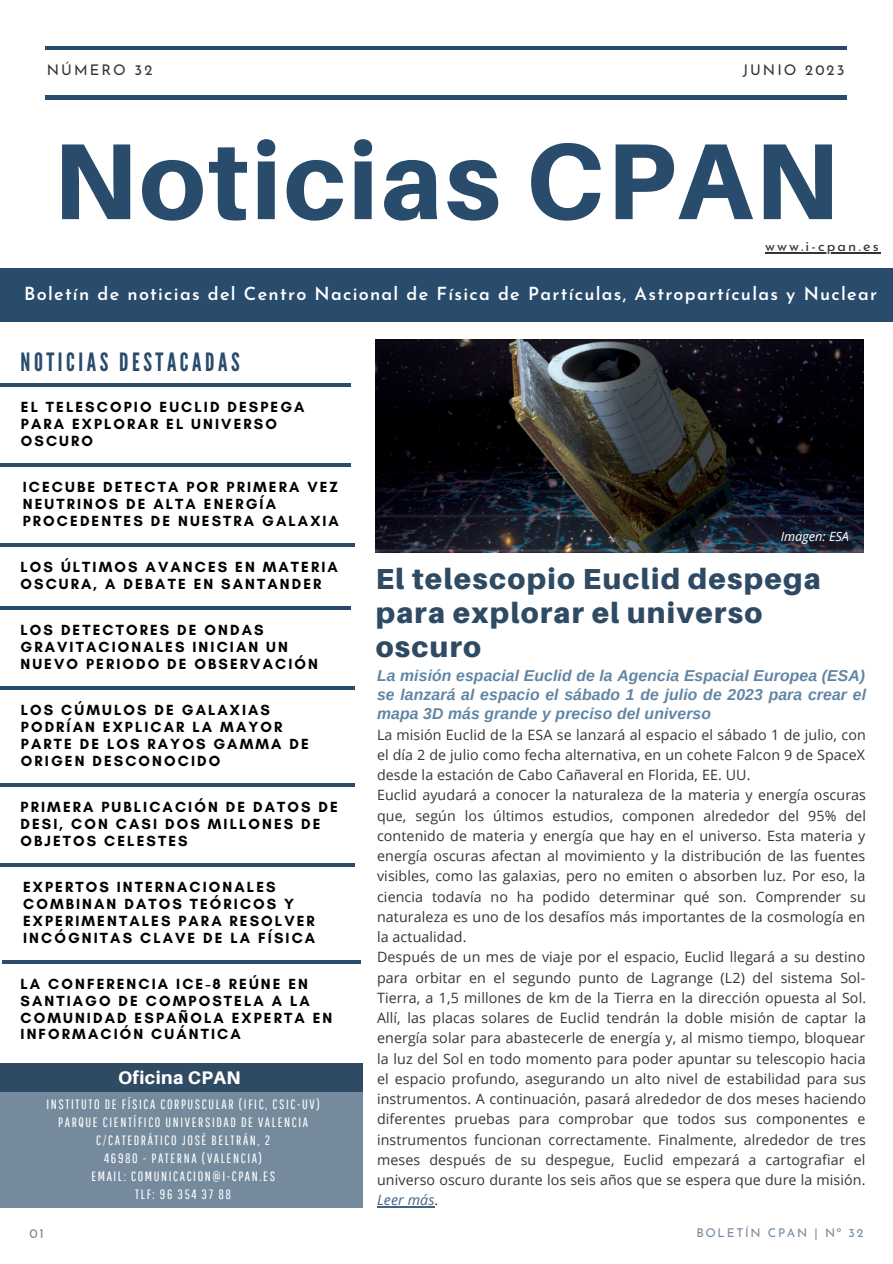
<style>
.page{position:relative;width:893px;height:1264px;background:#fff}
.page>*{position:absolute;margin:0;border:0;box-sizing:border-box;transform-origin:0 0}
.t1{font:800 108.15px "Aileron";letter-spacing:.025em;color:#294c6d}
.t2{font:900 28.95px/33.8px "Aileron";letter-spacing:.045em;color:#2f4b64}
.t3{font:25.2px "League Gothic";letter-spacing:.14em;color:#294c6d}
.t4{font:800 18.15px "Aileron";letter-spacing:.025em;color:#fff}
.t5{font:600 18px "Josefin Sans";letter-spacing:.07em;color:#fff}
.t6{font:italic 700 15.75px/19px "Arimo";letter-spacing:.01em;color:#6185a4;text-align:justify}
.t7{font:700 15px/16.8px "Glacial Indifference";letter-spacing:.14em;color:#000}
.t8{font:14.7px "Josefin Sans";letter-spacing:.14em;color:#38332f}
.t9{font:14.25px/20.2px "Open Sans";letter-spacing:.01em;color:#38332f;text-align:justify}
.t10{font:13.5px "Pathway Gothic One";letter-spacing:.12em;color:#fff}
.t11{font:13.2px "Josefin Sans";color:#758a9d}
.t12{font:italic 12.75px "Open Sans";color:#fff}
.t13{font:12.15px "Josefin Sans";letter-spacing:.14em;color:#758a9d}
.s1{font-style:italic;color:#436484}
</style>
<div class="page">
<hr style="left:0;top:463px;width:350px;height:4px;background:#294c6d">
<hr style="left:0;top:543px;width:355px;height:3px;background:#294c6d">
<hr style="left:0;top:606px;width:350px;height:4px;background:#294c6d">
<hr style="left:0;top:383px;width:350px;height:4px;background:#294c6d">
<hr style="left:45px;top:96px;width:801px;height:3px;background:#294c6d">
<hr style="left:45px;top:47px;width:801px;height:3px;background:#294c6d">
<div style="left:0;top:268px;width:892px;height:54px;background:#294c6d"></div>
<hr style="left:0;top:686px;width:355px;height:3px;background:#294c6d">
<div style="left:0;top:1072px;width:362px;height:135px;background:#758a9d"></div>
<div style="left:0;top:1063px;width:362px;height:28px;background:#2f4b64"></div>
<img style="left:375px;top:339px;width:488px;height:214px">
<hr style="left:377px;top:1206px;width:57px;height:1px;background:#436484">
<hr style="left:765px;top:252px;width:115px;height:1px;background:#38332f">
<hr style="left:0;top:783px;width:355px;height:3px;background:#294c6d">
<hr style="left:2px;top:960px;width:358px;height:3px;background:#294c6d">
<hr style="left:0;top:863px;width:355px;height:3px;background:#294c6d">
<p class="t8" style="left:47px;top:64px;width:107px">NÚMERO 32</p>
<p class="t8" style="left:742px;top:64px;width:103px">JUNIO 2023</p>
<p class="t1" style="left:53px;top:114px;width:787px">Noticias CPAN</p>
<p class="t8" style="left:765px;top:240px;width:115px">www.i-cpan.es</p>
<p class="t5" style="left:24px;top:286px;width:854px">Boletín de noticias del Centro Nacional de Física de Partículas, Astropartículas y Nuclear</p>
<p class="t3" style="left:21px;top:347px;width:220px">NOTICIAS DESTACADAS</p>
<p class="t7" style="left:21px;top:398px;width:285px">EL TELESCOPIO EUCLID DESPEGA<br>PARA EXPLORAR EL UNIVERSO<br>OSCURO</p>
<p class="t7" style="left:23px;top:478px;width:317px">ICECUBE DETECTA POR PRIMERA VEZ<br>NEUTRINOS DE ALTA ENERGÍA<br>PROCEDENTES DE NUESTRA GALAXIA</p>
<p class="t7" style="left:21px;top:558px;width:319px">LOS ÚLTIMOS AVANCES EN MATERIA<br>OSCURA, A DEBATE EN SANTANDER</p>
<p class="t7" style="left:21px;top:621px;width:299px">LOS DETECTORES DE ONDAS<br>GRAVITACIONALES INICIAN UN<br>NUEVO PERIODO DE OBSERVACIÓN</p>
<p class="t7" style="left:21px;top:701px;width:289px">LOS CÚMULOS DE GALAXIAS<br>PODRÍAN EXPLICAR LA MAYOR<br>PARTE DE LOS RAYOS GAMMA DE<br>ORIGEN DESCONOCIDO</p>
<p class="t7" style="left:21px;top:798px;width:319px">PRIMERA PUBLICACIÓN DE DATOS DE<br>DESI, CON CASI DOS MILLONES DE<br>OBJETOS CELESTES</p>
<p class="t7" style="left:23px;top:878px;width:293px">EXPERTOS INTERNACIONALES<br>COMBINAN DATOS TEÓRICOS Y<br>EXPERIMENTALES PARA RESOLVER<br>INCÓGNITAS CLAVE DE LA FÍSICA</p>
<p class="t7" style="left:21px;top:975px;width:313px">LA CONFERENCIA ICE-8 REÚNE EN<br>SANTIAGO DE COMPOSTELA A LA<br>COMUNIDAD ESPAÑOLA EXPERTA EN<br>INFORMACIÓN CUÁNTICA</p>
<p class="t4" style="left:118px;top:1066px;width:124px">Oficina CPAN</p>
<p class="t10" style="left:46px;top:1096px;width:275px">INSTITUTO DE FÍSICA CORPUSCULAR (IFIC, CSIC-UV)</p>
<p class="t10" style="left:58px;top:1114px;width:251px">PARQUE CIENTÍFICO UNIVERSIDAD DE VALENCIA</p>
<p class="t10" style="left:96px;top:1131px;width:176px">C/CATEDRÁTICO JOSÉ BELTRÁN, 2</p>
<p class="t10" style="left:104px;top:1149px;width:159px">46980 - PATERNA (VALENCIA)</p>
<p class="t10" style="left:91px;top:1167px;width:185px">EMAIL: COMUNICACION@I-CPAN.ES</p>
<p class="t10" style="left:135px;top:1185px;width:97px">TLF: 96 354 37 88</p>
<p class="t12" style="left:780px;top:527px;width:70px">Imagen: ESA</p>
<p class="t2" style="left:375px;top:561px;width:446px">El telescopio Euclid despega para explorar el universo oscuro</p>
<p class="t6" style="left:377px;top:666px;width:490px">La misión espacial Euclid de la Agencia Espacial Europea (ESA) se lanzará al espacio el sábado 1 de julio de 2023 para crear el mapa 3D más grande y preciso del universo</p>
<p class="t9" style="left:377px;top:724px;width:490px">La misión Euclid de la ESA se lanzará al espacio el sábado 1 de julio, con el día 2 de julio como fecha alternativa, en un cohete Falcon 9 de SpaceX desde la estación de Cabo Cañaveral en Florida, EE. UU.</p>
<p class="t9" style="left:377px;top:784px;width:490px">Euclid ayudará a conocer la naturaleza de la materia y energía oscuras que, según los últimos estudios, componen alrededor del 95% del contenido de materia y energía que hay en el universo. Esta materia y energía oscuras afectan al movimiento y la distribución de las fuentes visibles, como las galaxias, pero no emiten o absorben luz. Por eso, la ciencia todavía no ha podido determinar qué son. Comprender su naturaleza es uno de los desafíos más importantes de la cosmología en la actualidad.</p>
<p class="t9" style="left:377px;top:946px;width:490px">Después de un mes de viaje por el espacio, Euclid llegará a su destino para orbitar en el segundo punto de Lagrange (L2) del sistema Sol-Tierra, a 1,5 millones de km de la Tierra en la dirección opuesta al Sol.<br>Allí, las placas solares de Euclid tendrán la doble misión de captar la energía solar para abastecerle de energía y, al mismo tiempo, bloquear la luz del Sol en todo momento para poder apuntar su telescopio hacia el espacio profundo, asegurando un alto nivel de estabilidad para sus instrumentos. A continuación, pasará alrededor de dos meses haciendo diferentes pruebas para comprobar que todos sus componentes e instrumentos funcionan correctamente. Finalmente, alrededor de tres meses después de su despegue, Euclid empezará a cartografiar el universo oscuro durante los seis años que se espera que dure la misión.<br><span class="s1">Leer más</span>.</p>
<p class="t11" style="left:29px;top:1228px;width:16px">01</p>
<p class="t13" style="left:696px;top:1227px;width:168px">BOLETÍN CPAN | Nº 32</p>
</div>
